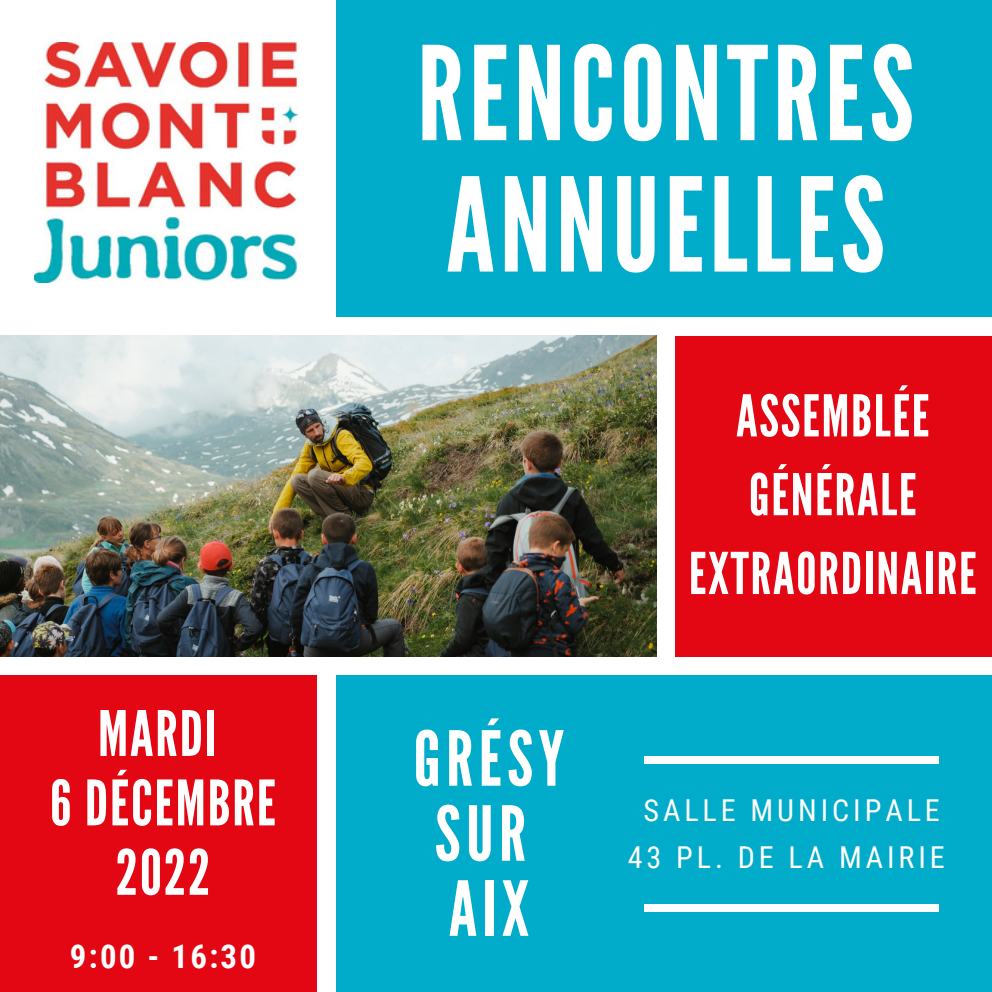
<style>
.page{position:relative;width:992px;height:992px;background:#fff}
.page>*{position:absolute;margin:0;border:0;box-sizing:border-box;transform-origin:0 0}
.t1{font:129.75px/131.2px "League Gothic";letter-spacing:.04em;color:#fff}
.t2{font:75.5px/75px "League Gothic";letter-spacing:.07em;color:#fff}
.t3{font:62.5px/69.5px "League Gothic";letter-spacing:.03em;color:#fff;text-align:center}
.t4{font:57.5px/78.8px "League Gothic";letter-spacing:.03em;color:#fff;text-align:center}
.t5{font:700 32.75px "Roboto Condensed";color:#fff}
.t6{font:30.25px/47px "Roboto Condensed";letter-spacing:.13em;color:#fff;text-align:center}
</style>
<div class="page">
<div style="left:0;top:675px;width:317px;height:317px;background:#e30613"></div>
<div style="left:336px;top:675px;width:656px;height:317px;background:#00acc9"></div>
<div style="left:675px;top:336px;width:317px;height:321px;background:#e30613"></div>
<div style="left:336px;top:0;width:656px;height:317px;background:#00acc9"></div>
<img style="left:0;top:336px;width:657px;height:321px">
<div style="left:644px;top:904px;width:295px;height:7px;background:#fff"></div>
<img style="left:34px;top:43px;width:263px;height:240px">
<div style="left:644px;top:756px;width:295px;height:8px;background:#fff"></div>
<p class="t3" style="left:50px;top:700px;width:227px">MARDI<br>6 DÉCEMBRE<br>2022</p>
<p class="t5" style="left:70px;top:937px;width:188px">9:00 - 16:30</p>
<h1 class="t1" style="left:417px;top:31px;width:498px">RENCONTRES<br>ANNUELLES</h1>
<h2 class="t2" style="left:414px;top:723px;width:152px">GRÉSY<br>SUR<br>AIX</h2>
<p class="t4" style="left:689px;top:378px;width:289px">ASSEMBLÉE<br>GÉNÉRALE<br>EXTRAORDINAIRE</p>
<p class="t6" style="left:628px;top:787px;width:319px">SALLE MUNICIPALE<br>43 PL. DE LA MAIRIE</p>
</div>
